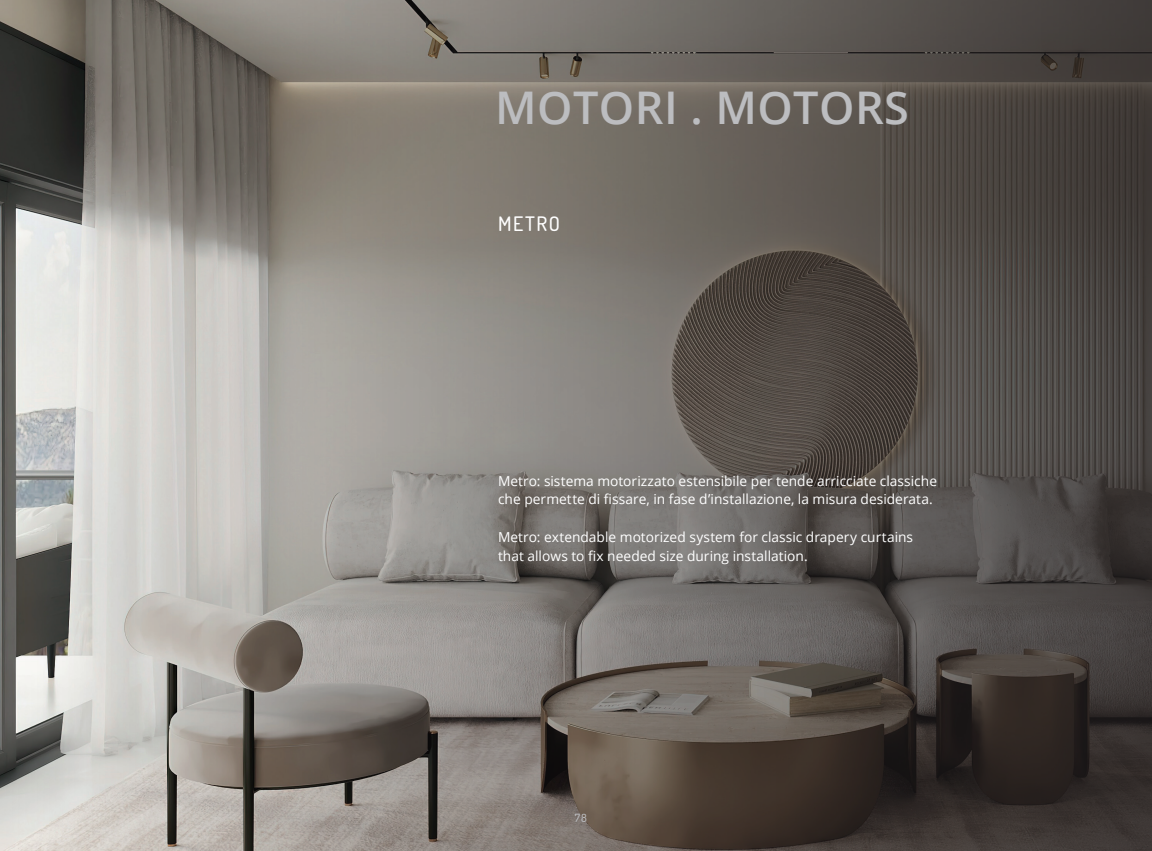
<style>
.page{position:relative;width:1152px;height:851px;background:#fff}
.page>*{position:absolute;margin:0;border:0;box-sizing:border-box;transform-origin:0 0}
.t1{font:600 45px "Open Sans";letter-spacing:.01em;color:#bcbdc0}
.t2{font:500 20px "Dosis";letter-spacing:.08em;color:#fff}
.t3{font:13.75px "Open Sans";color:#fff}
.t4{font:500 11.25px "Dosis";color:#bcbdc0}
</style>
<div class="page">
<img style="left:0;top:0;width:1152px;height:850px">
<p class="t1" style="left:495px;top:76px;width:415px">MOTORI . MOTORS</p>
<p class="t2" style="left:498px;top:211px;width:64px">METRO</p>
<p class="t3" style="left:498px;top:471px;width:440px">Metro: sistema motorizzato estensibile per tende arricciate classiche</p>
<p class="t3" style="left:498px;top:490px;width:436px">che permette di fissare, in fase d’installazione, la misura desiderata.</p>
<p class="t3" style="left:498px;top:527px;width:416px">Metro: extendable motorized system for classic drapery curtains</p>
<p class="t3" style="left:498px;top:546px;width:311px">that allows to fix needed size during installation.</p>
<p class="t4" style="left:575px;top:810px;width:13px">78</p>
</div>
